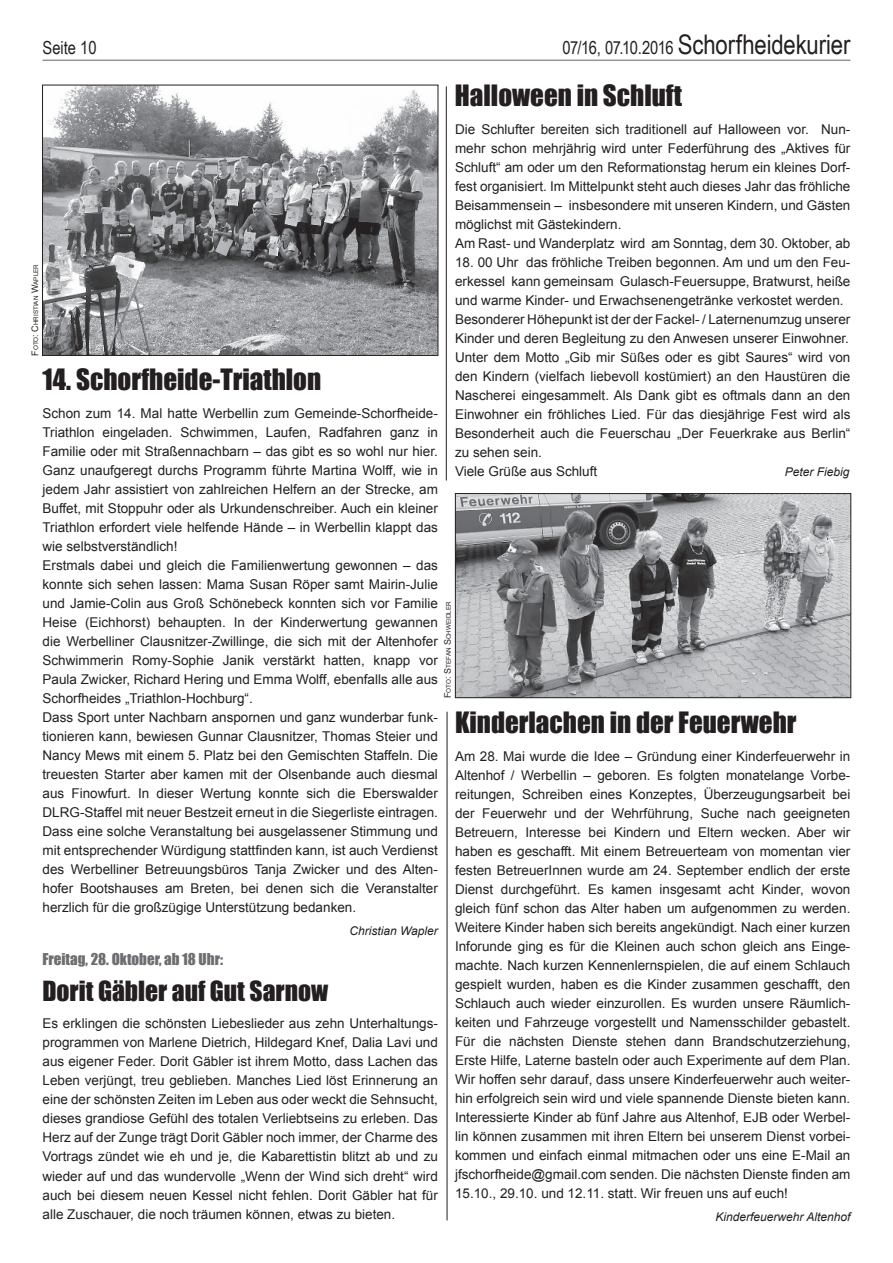
<style>
.page{position:relative;width:893px;height:1263px;background:#fff}
.page>*{position:absolute;margin:0;border:0;box-sizing:border-box;transform-origin:0 0}
.t1{font:27px "Impact";color:#231f20}
.t2{font:27px "Arial Narrow";letter-spacing:-.005em;color:#231f20}
.t3{font:25.5px "Impact";color:#231f20}
.t4{font:18px "Arial Narrow";color:#231f20}
.t5{font:15px "Impact";color:#6d6e71}
.t6{font:13.5px/19px "Arial";color:#231f20}
.t7{font:italic 12px "Arial";color:#231f20}
.t8{font:6.3px "Arial";color:#231f20}
.s1{font-size:18px}
.s2{font-size:9px}
</style>
<div class="page">
<hr style="left:43px;top:60px;width:807px;height:1px;background:#939598">
<img style="left:44px;top:87px;width:392px;height:267px">
<div style="left:42px;top:85px;width:396px;height:271px;border:1px solid #231f20"></div>
<img style="left:457px;top:495px;width:392px;height:201px">
<div style="left:455px;top:493px;width:396px;height:205px;border:1px solid #231f20"></div>
<hr style="left:446px;top:86px;width:1px;height:394px;background:#231f20">
<hr style="left:447px;top:712px;width:1px;height:508px;background:#231f20">
<h3 class="t4" style="left:43px;top:41px;width:56px">Seite 10</h3>
<h1 class="t2" style="left:562px;top:35px;width:290px"><span class="s1">07/16, 07.10.2016</span> Schorfheidekurier</h1>
<h1 class="t1" style="left:455px;top:83px;width:228px">Halloween in Schluft</h1>
<p class="t6" style="left:455px;top:121px;width:397px">Die Schlufter bereiten sich traditionell auf Halloween vor. Nun&shy;mehr schon mehrjährig wird unter Federführung des „Aktives für Schluft“ am oder um den Reformationstag herum ein kleines Dorf&shy;fest organisiert. Im Mittelpunkt steht auch dieses Jahr das fröhliche Beisammensein – insbesondere mit unseren Kindern, und Gästen möglichst mit Gästekindern.<br>Am Rast- und Wanderplatz wird am Sonntag, dem 30. Oktober, ab</p>
<p class="t6" style="left:455px;top:254px;width:397px">18. 00 Uhr das fröhliche Treiben begonnen. Am und um den Feu&shy;erkessel kann gemeinsam Gulasch-Feuersuppe, Bratwurst, heiße und warme Kinder- und Erwachsenengetränke verkostet werden.<br>Besonderer Höhepunkt ist der der Fackel- / Laternenumzug unserer Kinder und deren Begleitung zu den Anwesen unserer Einwohner.<br>Unter dem Motto „Gib mir Süßes oder es gibt Saures“ wird von den Kindern (vielfach liebevoll kostümiert) an den Haustüren die Nascherei eingesammelt. Als Dank gibt es oftmals dann an den Einwohner ein fröhliches Lied. Für das diesjährige Fest wird als Besonderheit auch die Feuerschau „Der Feuerkrake aus Berlin“ zu sehen sein.<br>Viele Grüße aus Schluft</p>
<p class="t8" style="left:34px;top:356px;width:93px;rotate:-90deg"><span class="s2">F</span>OTO<span class="s2">: C</span>HRISTIAN <span class="s2">W</span>APLER</p>
<h1 class="t1" style="left:43px;top:367px;width:280px">14. Schorfheide-Triathlon</h1>
<p class="t6" style="left:42px;top:405px;width:397px">Schon zum 14. Mal hatte Werbellin zum Gemeinde-Schorfheide-Triathlon eingeladen. Schwimmen, Laufen, Radfahren ganz in Familie oder mit Straßennachbarn – das gibt es so wohl nur hier.<br>Ganz unaufgeregt durchs Programm führte Martina Wolff, wie in jedem Jahr assistiert von zahlreichen Helfern an der Strecke, am Buffet, mit Stoppuhr oder als Urkundenschreiber. Auch ein kleiner Triathlon erfordert viele helfende Hände – in Werbellin klappt das wie selbstverständlich!<br>Erstmals dabei und gleich die Familienwertung gewonnen – das konnte sich sehen lassen: Mama Susan Röper samt Mairin-Julie und Jamie-Colin aus Groß Schönebeck konnten sich vor Familie Heise (Eichhorst) behaupten. In der Kinderwertung gewannen die Werbelliner Clausnitzer-Zwillinge, die sich mit der Altenhofer Schwimmerin Romy-Sophie Janik verstärkt hatten, knapp vor Paula Zwicker, Richard Hering und Emma Wolff, ebenfalls alle aus Schorfheides „Triathlon-Hochburg“.<br>Dass Sport unter Nachbarn anspornen und ganz wunderbar funk&shy;tionieren kann, bewiesen Gunnar Clausnitzer, Thomas Steier und Nancy Mews mit einem 5. Platz bei den Gemischten Staffeln. Die treuesten Starter aber kamen mit der Olsenbande auch diesmal aus Finowfurt. In dieser Wertung konnte sich die Eberswalder DLRG-Staffel mit neuer Bestzeit erneut in die Siegerliste eintragen.<br>Dass eine solche Veranstaltung bei ausgelassener Stimmung und mit entsprechender Würdigung stattfinden kann, ist auch Verdienst des Werbelliner Betreuungsbüros Tanja Zwicker und des Alten&shy;hofer Bootshauses am Breten, bei denen sich die Veranstalter herzlich für die großzügige Unterstützung bedanken.</p>
<p class="t7" style="left:349px;top:926px;width:90px">Christian Wapler</p>
<p class="t7" style="left:785px;top:468px;width:66px">Peter Fiebig</p>
<p class="t8" style="left:446px;top:698px;width:98px;rotate:-90deg"><span class="s2">F</span>OTO<span class="s2">: S</span>TEFAN <span class="s2">S</span>CHWEIDLER</p>
<h1 class="t1" style="left:455px;top:710px;width:343px">Kinderlachen in der Feuerwehr</h1>
<p class="t6" style="left:455px;top:747px;width:397px;text-align:justify">Am 28. Mai wurde die Idee – Gründung einer Kinderfeuerwehr in Altenhof / Werbellin – geboren. Es folgten monatelange Vorbe&shy;reitungen, Schreiben eines Konzeptes, Überzeugungsarbeit bei der Feuerwehr und der Wehrführung, Suche nach geeigneten Betreuern, Interesse bei Kindern und Eltern wecken. Aber wir haben es geschafft. Mit einem Betreuerteam von momentan vier festen BetreuerInnen wurde am 24. September endlich der erste Dienst durchgeführt. Es kamen insgesamt acht Kinder, wovon gleich fünf schon das Alter haben um aufgenommen zu werden.<br>Weitere Kinder haben sich bereits angekündigt. Nach einer kurzen Inforunde ging es für die Kleinen auch schon gleich ans Einge&shy;machte. Nach kurzen Kennenlernspielen, die auf einem Schlauch gespielt wurden, haben es die Kinder zusammen geschafft, den Schlauch auch wieder einzurollen. Es wurden unsere Räumlich&shy;keiten und Fahrzeuge vorgestellt und Namensschilder gebastelt.<br>Für die nächsten Dienste stehen dann Brandschutzerziehung, Erste Hilfe, Laterne basteln oder auch Experimente auf dem Plan.<br>Wir hoffen sehr darauf, dass unsere Kinderfeuerwehr auch weiter&shy;hin erfolgreich sein wird und viele spannende Dienste bieten kann.<br>Interessierte Kinder ab fünf Jahre aus Altenhof, EJB oder Werbel&shy;lin können zusammen mit ihren Eltern bei unserem Dienst vorbei&shy;kommen und einfach einmal mitmachen oder uns eine E-Mail an jfschorfheide@gmail.com senden. Die nächsten Dienste finden am 15.10., 29.10. und 12.11. statt. Wir freuen uns auf euch!</p>
<p class="t7" style="left:715px;top:1212px;width:136px">Kinderfeuerwehr Altenhof</p>
<p class="t5" style="left:43px;top:952px;width:182px">Freitag, 28. Oktober, ab 18 Uhr:</p>
<h2 class="t3" style="left:43px;top:979px;width:287px">Dorit Gäbler auf Gut Sarnow</h2>
<p class="t6" style="left:43px;top:1015px;width:397px;text-align:justify">Es erklingen die schönsten Liebeslieder aus zehn Unterhaltungs&shy;programmen von Marlene Dietrich, Hildegard Knef, Dalia Lavi und aus eigener Feder. Dorit Gäbler ist ihrem Motto, dass Lachen das Leben verjüngt, treu geblieben. Manches Lied löst Erinnerung an eine der schönsten Zeiten im Leben aus oder weckt die Sehnsucht, dieses grandiose Gefühl des totalen Verliebtseins zu erleben. Das Herz auf der Zunge trägt Dorit Gäbler noch immer, der Charme des Vortrags zündet wie eh und je, die Kabarettistin blitzt ab und zu wieder auf und das wundervolle „Wenn der Wind sich dreht“ wird auch bei diesem neuen Kessel nicht fehlen. Dorit Gäbler hat für alle Zuschauer, die noch träumen können, etwas zu bieten.</p>
</div>
